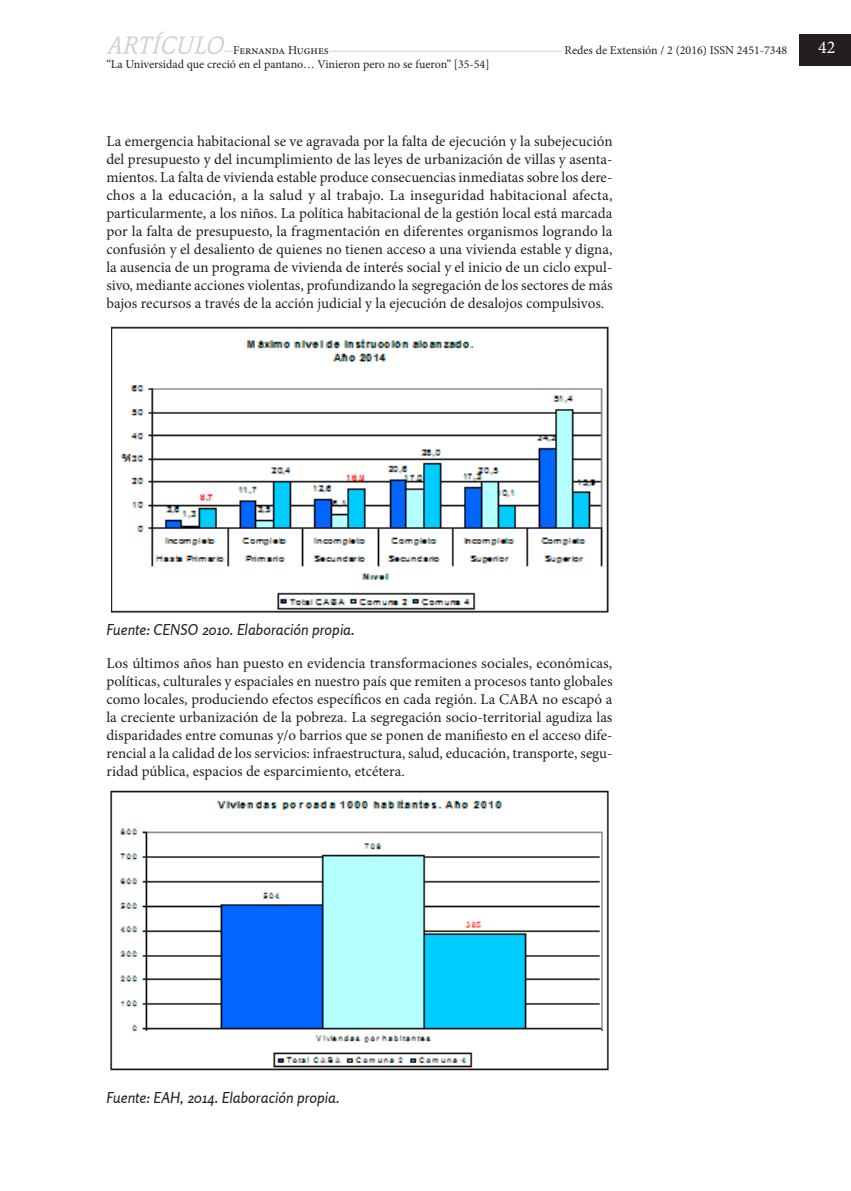
<style>
.page{position:relative;width:851px;height:1191px;background:#fff}
.page>*{position:absolute;margin:0;border:0;box-sizing:border-box;transform-origin:0 0}
.t1{font:18px "Minion Pro";color:#fff}
.Art____Texto_princip{font:15px/18px "Minion Pro";color:#231f20;text-align:justify}
.Art____subt_terciari{font:italic 15px "Rosario";color:#231f20}
.t2{font:12px "Minion Pro";color:#231f20}
</style>
<div class="page">
<hr style="left:106px;top:51px;width:546px;height:1px;background:#d1d2d4">
<div style="left:561px;top:43px;width:226px;height:15px;background:#fff"></div>
<div style="left:799px;top:35px;width:51px;height:31px;background:#231f20"></div>
<div style="left:233px;top:43px;width:95px;height:15px;background:#fff"></div>
<svg style="left:106px;top:31px;width:118px;height:23px"></svg>
<img style="left:111px;top:326px;width:498px;height:287px">
<img style="left:110px;top:790px;width:499px;height:281px">
<p class="t2" style="left:233px;top:42px;width:97px">Fernanda Hughes</p>
<p class="t2" style="left:564px;top:42px;width:224px">Redes de Extensión / 2 (2016) ISSN 2451-7348</p>
<p class="t1" style="left:818px;top:36px;width:19px">42</p>
<p class="t2" style="left:106px;top:56px;width:384px">“La Universidad que creció en el pantano… Vinieron pero no se fueron” [35-54]</p>
<p class="Art____Texto_princip" style="left:106px;top:132px;width:507px">La emergencia habitacional se ve agravada por la falta de ejecución y la subejecución del presupuesto y del incumplimiento de las leyes de urbanización de villas y asenta&shy;mientos. La falta de vivienda estable produce consecuencias inmediatas sobre los dere&shy;chos a la educación, a la salud y al trabajo. La inseguridad habitacional afecta, particularmente, a los niños. La política habitacional de la gestión local está marcada por la falta de presupuesto, la fragmentación en diferentes organismos logrando la confusión y el desaliento de quienes no tienen acceso a una vivienda estable y digna, la ausencia de un programa de vivienda de interés social y el inicio de un ciclo expul&shy;sivo, mediante acciones violentas, profundizando la segregación de los sectores de más bajos recursos a través de la acción judicial y la ejecución de desalojos compulsivos.</p>
<p class="Art____subt_terciari" style="left:106px;top:620px;width:250px">Fuente: CENSO 2010. Elaboración propia.</p>
<p class="Art____Texto_princip" style="left:106px;top:654px;width:507px">Los últimos años han puesto en evidencia transformaciones sociales, económicas, políticas, culturales y espaciales en nuestro país que remiten a procesos tanto globales como locales, produciendo efectos específicos en cada región. La CABA no escapó a la creciente urbanización de la pobreza. La segregación socio-territorial agudiza las disparidades entre comunas y/o barrios que se ponen de manifiesto en el acceso dife&shy;rencial a la calidad de los servicios: infraestructura, salud, educación, transporte, segu&shy;ridad pública, espacios de esparcimiento, etcétera.</p>
<p class="Art____subt_terciari" style="left:106px;top:1088px;width:235px">Fuente: EAH, 2014. Elaboración propia.</p>
</div>
